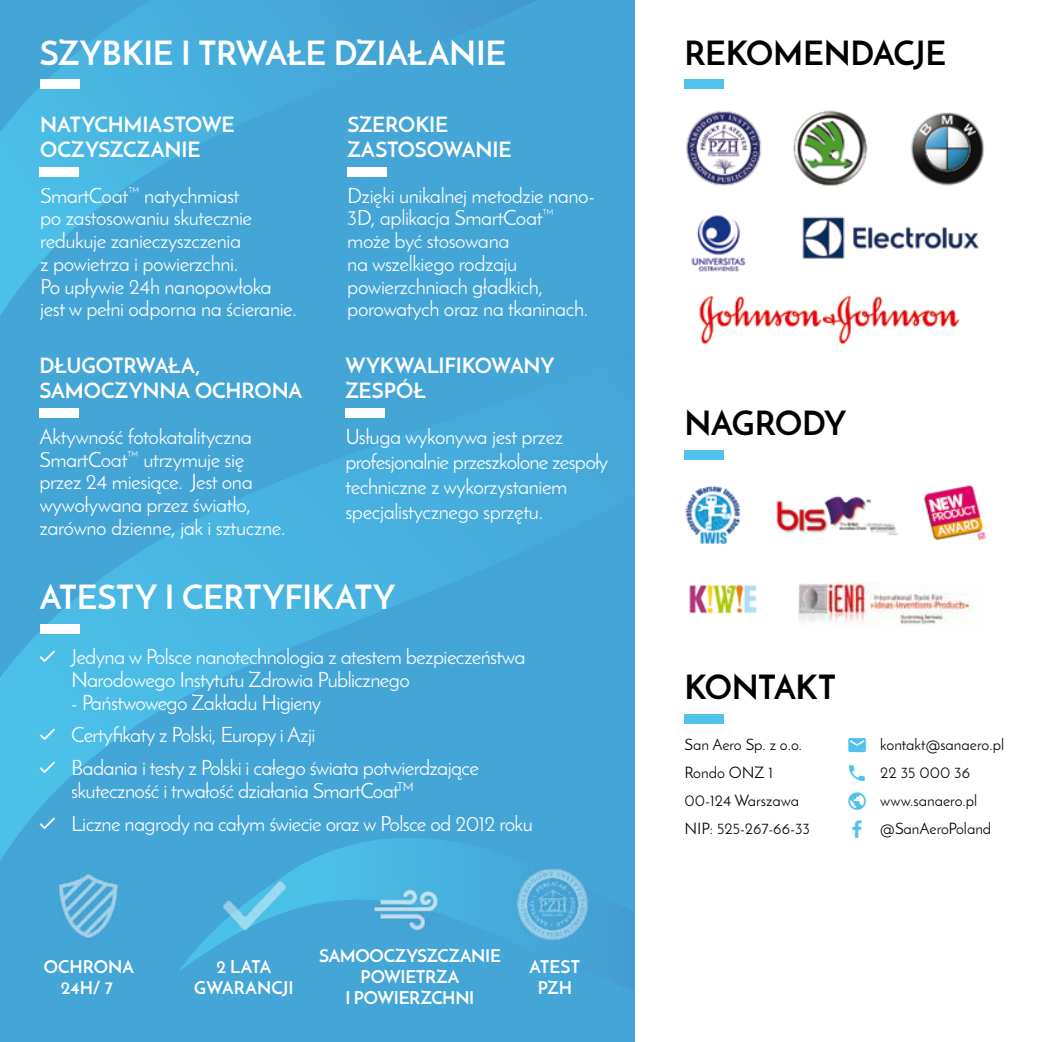
<style>
.page{position:relative;width:1042px;height:1042px;background:#fff}
.page>*{position:absolute;margin:0;border:0;box-sizing:border-box;transform-origin:0 0}
.t1{font:700 33.25px "Josefin Sans";letter-spacing:-.01em;color:#fff}
.t2{font:700 33.25px "Josefin Sans";letter-spacing:-.01em;color:#000}
.t3{font:21px/22.8px "Josefin Sans";letter-spacing:-.03em;color:#fff}
.t4{font:700 21px/25.2px "Josefin Sans";letter-spacing:-.005em;color:#fff}
.t5{font:700 17.5px/21px "Josefin Sans";letter-spacing:-.01em;color:#fff;text-align:center}
.t6{font:15.75px/28px "Josefin Sans";color:#000}
.s1{font-family:"Material Design Iconic Font"}
</style>
<div class="page">
<div style="left:0;top:0;width:635px;height:1042px;background:#44a5d7"></div>
<svg style="left:0;top:0;width:536px;height:827px"></svg>
<img style="left:685px;top:110px;width:301px;height:504px">
<div style="left:794px;top:580px;width:195px;height:53px;background:#fff"></div>
<img style="left:799px;top:584px;width:173px;height:41px">
<div style="left:684px;top:450px;width:40px;height:10px;background:#51c2e9"></div>
<div style="left:684px;top:713px;width:40px;height:10px;background:#51c2e9"></div>
<div style="left:684px;top:80px;width:40px;height:9px;background:#51c2e9"></div>
<div style="left:40px;top:80px;width:39px;height:9px;background:#fff"></div>
<div style="left:40px;top:624px;width:39px;height:9px;background:#fff"></div>
<div style="left:39px;top:408px;width:40px;height:10px;background:#fff"></div>
<div style="left:39px;top:167px;width:40px;height:10px;background:#fff"></div>
<div style="left:347px;top:167px;width:40px;height:10px;background:#fff"></div>
<div style="left:345px;top:408px;width:40px;height:10px;background:#fff"></div>
<img style="left:0;top:827px;width:592px;height:120px">
<h1 class="t1" style="left:40px;top:32px;width:468px">SZYBKIE I TRWAŁE DZIAŁANIE</h1>
<p class="t4" style="left:40px;top:112px;width:196px">NATYCHMIASTOWE<br>OCZYSZCZANIE</p>
<p class="t3" style="left:40px;top:184px;width:258px">SmartCoat™ natychmiast<br>po zastosowaniu skutecznie redukuje zanieczyszczenia<br>z powietrza i powierzchni.<br>Po upływie 24h nanopowłoka jest w pełni odporna na ścieranie.</p>
<p class="t4" style="left:39px;top:353px;width:264px">DŁUGOTRWAŁA,<br>SAMOCZYNNA OCHRONA</p>
<p class="t3" style="left:39px;top:425px;width:247px">Aktywność fotokatalityczna<br>SmartCoat™ utrzymuje się przez 24 miesiące. Jest ona wywoływana przez światło, zarówno dzienne, jak i sztuczne.</p>
<p class="t4" style="left:347px;top:112px;width:166px">SZEROKIE<br>ZASTOSOWANIE</p>
<p class="t3" style="left:347px;top:184px;width:249px">Dzięki unikalnej metodzie nano-<br>3D, aplikacja SmartCoat™ może być stosowana<br>na wszelkiego rodzaju powierzchniach gładkich, porowatych oraz na tkaninach.</p>
<p class="t4" style="left:345px;top:353px;width:211px">WYKWALIFIKOWANY<br>ZESPÓŁ</p>
<p class="t3" style="left:345px;top:424px;width:264px;line-height:25.2px">Usługa wykonywa jest przez profesjonalnie przeszkolone zespoły techniczne z wykorzystaniem specjalistycznego sprzętu.</p>
<h1 class="t1" style="left:40px;top:576px;width:357px">ATESTY I CERTYFIKATY</h1>
<p class="t3" style="left:71px;top:645px;width:456px;text-indent:-31px"><span class="s1">ŭ</span> Jedyna w Polsce nanotechnologia z atestem bezpieczeństwa<br>Narodowego I nstytutu Zdrowia Publicznego</p>
<p class="t3" style="left:40px;top:686px;width:441px;line-height:32.7px;text-indent:32px">- Państwowego Zakładu Higieny<br><span class="s1">ŭ</span> Certyfikaty z Polski, Europy i Azji<br><span class="s1">ŭ</span> Badania i testy z Polski i całego świata potwierdzające</p>
<p class="t3" style="left:40px;top:774px;width:494px;line-height:32.7px;text-indent:32px">skuteczność i trwałość działania SmartCoat<sup>TM<br></sup><span class="s1">ŭ</span> Liczne nagrody na całym świecie oraz w Polsce od 2012 roku</p>
<p class="t5" style="left:44px;top:956px;width:92px">OCHRONA<br>24H/ 7</p>
<p class="t5" style="left:194px;top:956px;width:101px">2 LATA<br>GWARANCJI</p>
<p class="t5" style="left:319px;top:945px;width:183px">SAMOOCZYSZCZANIE<br>POWIETRZA<br>I POWIERZCHNI</p>
<p class="t5" style="left:538px;top:956px;width:44px;text-align:left;text-indent:-8px">ATEST<br>PZH</p>
<h1 class="t2" style="left:684px;top:32px;width:263px">REKOMENDACJE</h1>
<h1 class="t2" style="left:684px;top:402px;width:163px">NAGRODY</h1>
<h1 class="t2" style="left:684px;top:666px;width:154px">KONTAKT</h1>
<p class="t6" style="left:684px;top:731px;width:127px">San Aero Sp. z o.o.<br>Rondo ONZ 1<br>00-124 Warszawa n ip: 525-267-66-33</p>
<p class="t6" style="left:880px;top:731px;width:125px">kontakt@sanaero.pl<br>22 35 000 36 www.sanaero.pl @SanAeroPoland</p>
</div>
